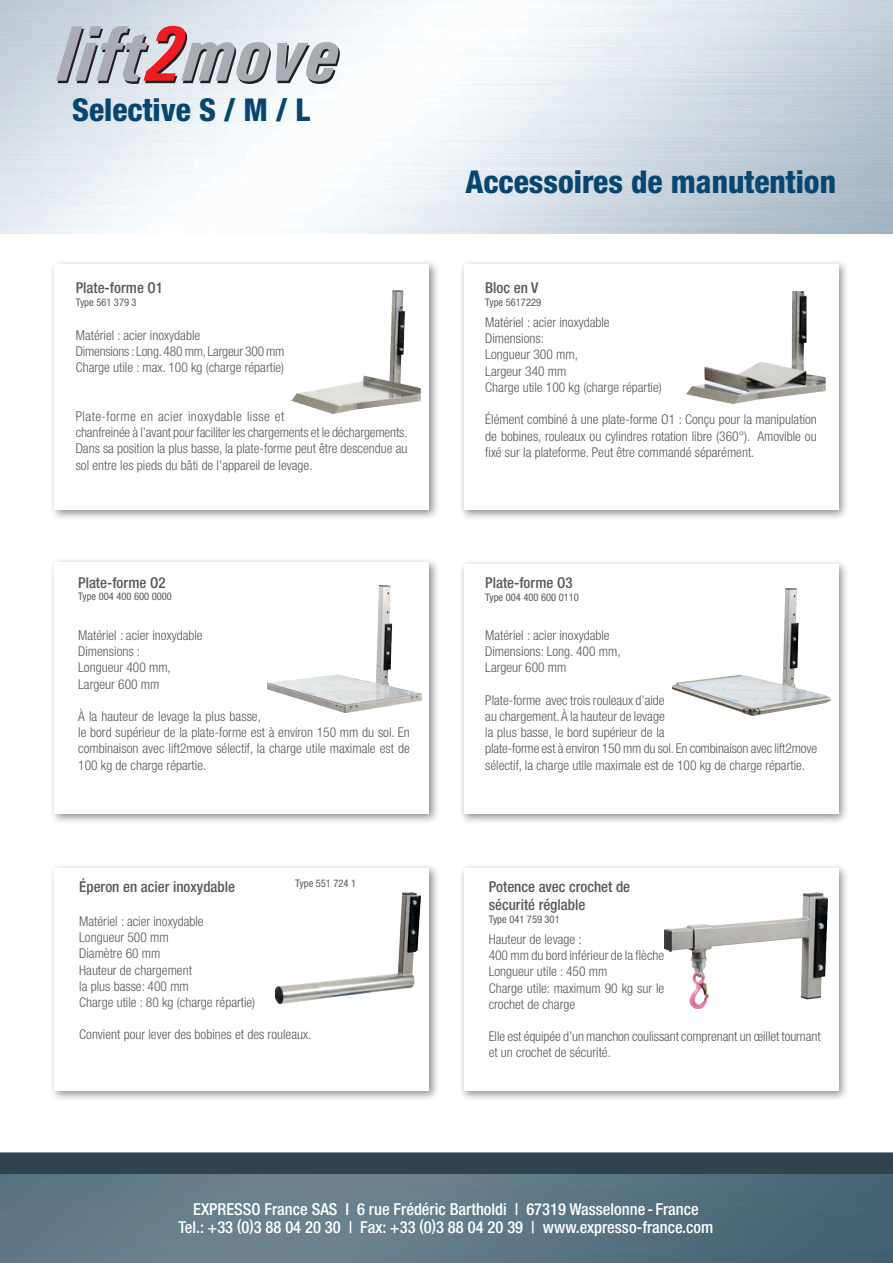
<style>
.page{position:relative;width:893px;height:1263px;background:#fff}
.page>*{position:absolute;margin:0;border:0;box-sizing:border-box;transform-origin:0 0}
.t1{font:italic 700 78.75px "Univers Condensed";color:#231f20}
.t2{font:800 condensed 31.5px "Helvetica Neue LT Pro";color:#084672}
.t3{font:500 condensed 16.5px/18px "Helvetica Neue LT Pro";color:#fff;text-align:center}
.t4{font:500 condensed 15px/18px "Helvetica Neue LT Pro";color:#57585a}
.t5{font:300 condensed 13.5px/16.2px "Helvetica Neue LT Pro";color:#57585a}
.t6{font:condensed 10.5px "Helvetica Neue LT Pro";color:#57585a}
.s1{color:#a9acb3}
</style>
<div class="page">
<div style="left:0;top:1152px;width:893px;height:22px;background:#2f444f"></div>
<div style="left:49px;top:863px;width:391px;height:239px;background:#57585a;opacity:.75"></div>
<div style="left:54px;top:868px;width:375px;height:223px;background:#fff"></div>
<img style="left:275px;top:892px;width:145px;height:111px">
<div style="left:459px;top:863px;width:391px;height:239px;background:#57585a;opacity:.75"></div>
<div style="left:464px;top:868px;width:374px;height:223px;background:#fff"></div>
<img style="left:664px;top:893px;width:163px;height:116px">
<div style="left:459px;top:559px;width:391px;height:266px;background:#57585a;opacity:.75"></div>
<div style="left:464px;top:564px;width:374px;height:249px;background:#fff"></div>
<img style="left:672px;top:589px;width:159px;height:126px">
<div style="left:49px;top:557px;width:391px;height:267px;background:#57585a;opacity:.75"></div>
<div style="left:54px;top:562px;width:375px;height:251px;background:#fff"></div>
<img style="left:268px;top:586px;width:154px;height:126px">
<div style="left:459px;top:259px;width:391px;height:263px;background:#57585a;opacity:.75"></div>
<div style="left:464px;top:264px;width:374px;height:246px;background:#fff"></div>
<img style="left:687px;top:292px;width:139px;height:112px">
<img style="left:0;top:1174px;width:893px;height:89px">
<div style="left:49px;top:259px;width:391px;height:263px;background:#57585a;opacity:.75"></div>
<div style="left:54px;top:264px;width:375px;height:246px;background:#fff"></div>
<img style="left:291px;top:290px;width:130px;height:123px">
<h1 class="t1" style="left:57px;top:9px;width:376px"><span class="s1">lift</span>2move 85</h1>
<h2 class="t2" style="left:72px;top:90px;width:239px">Selective S / M / L</h2>
<h2 class="t2" style="left:465px;top:162px;width:372px">Accessoires de manutention</h2>
<p class="t4" style="left:76px;top:279px;width:89px">Plate-forme O1</p>
<p class="t6" style="left:76px;top:296px;width:62px">Type 561 379 3</p>
<p class="t5" style="left:76px;top:327px;width:210px">Matériel : acier inoxydable<br>Dimensions : Long. 480 mm, Largeur 300 mm<br>Charge utile : max. 100 kg (charge répartie)</p>
<p class="t5" style="left:76px;top:408px;width:333px">Plate-forme en acier inoxydable lisse et<br>chanfreinée à l’avant pour faciliter les chargements et le déchargements.<br>Dans sa position la plus basse, la plate-forme peut être descendue au sol entre les pieds du bâti de l’appareil de levage.</p>
<p class="t4" style="left:485px;top:278px;width:55px">Bloc en V</p>
<p class="t6" style="left:485px;top:296px;width:57px">Type 5617229</p>
<p class="t5" style="left:485px;top:314px;width:178px">Matériel : acier inoxydable<br>Dimensions:<br>Longueur 300 mm,<br>Largeur 340 mm<br>Charge utile 100 kg (charge répartie)</p>
<p class="t5" style="left:485px;top:411px;width:333px;text-align:justify">Élément combiné à une plate-forme O1 : Conçu pour la manipulation de bobines, rouleaux ou cylindres rotation libre (360°). Amovible ou fixé sur la plateforme. Peut être commandé séparément.</p>
<p class="t4" style="left:78px;top:573px;width:89px">Plate-forme O2</p>
<p class="t6" style="left:78px;top:590px;width:95px">Type 004 400 600 0000</p>
<p class="t5" style="left:78px;top:627px;width:126px">Matériel : acier inoxydable<br>Dimensions :<br>Longueur 400 mm,<br>Largeur 600 mm</p>
<p class="t5" style="left:78px;top:708px;width:333px">À la hauteur de levage la plus basse,<br>le bord supérieur de la plate-forme est à environ 150 mm du sol. En combinaison avec lift2move sélectif, la charge utile maximale est de 100 kg de charge répartie.</p>
<p class="t4" style="left:485px;top:573px;width:89px">Plate-forme O3</p>
<p class="t6" style="left:485px;top:591px;width:95px">Type 004 400 600 0110</p>
<p class="t5" style="left:485px;top:627px;width:137px">Matériel : acier inoxydable<br>Dimensions: Long. 400 mm,<br>Largeur 600 mm</p>
<p class="t5" style="left:485px;top:692px;width:333px">Plate-forme avec trois rouleaux d’aide<br>au chargement. À la hauteur de levage<br>la plus basse, le bord supérieur de la<br>plate-forme est à environ 150 mm du sol. En combinaison avec lift2move sélectif, la charge utile maximale est de 100 kg de charge répartie.</p>
<p class="t4" style="left:79px;top:877px;width:157px">Éperon en acier inoxydable</p>
<p class="t6" style="left:295px;top:877px;width:62px">Type 551 724 1</p>
<p class="t5" style="left:79px;top:913px;width:178px">Matériel : acier inoxydable<br>Longueur 500 mm<br>Diamètre 60 mm<br>Hauteur de chargement<br>la plus basse: 400 mm<br>Charge utile : 80 kg (charge répartie)</p>
<p class="t5" style="left:79px;top:1026px;width:234px">Convient pour lever des bobines et des rouleaux.</p>
<p class="t4" style="left:489px;top:877px;width:143px">Potence avec crochet de sécurité réglable</p>
<p class="t6" style="left:489px;top:913px;width:72px">Type 041 759 301</p>
<p class="t5" style="left:489px;top:931px;width:177px">Hauteur de levage :<br>400 mm du bord inférieur de la flèche<br>Longueur utile : 450 mm<br>Charge utile: maximum 90 kg sur le crochet de charge</p>
<p class="t5" style="left:489px;top:1028px;width:333px">Elle est équipée d’un manchon coulissant comprenant un œillet tournant et un crochet de sécurité.</p>
<p class="t3" style="left:178px;top:1200px;width:536px">EXPRESSO France SAS I 6 rue Frédéric Bartholdi | 67319 Wasselonne - France<br>Tel.: +33 (0)3 88 04 20 30 | Fax: +33 (0)3 88 04 20 39 | www.expresso-france.com</p>
</div>
